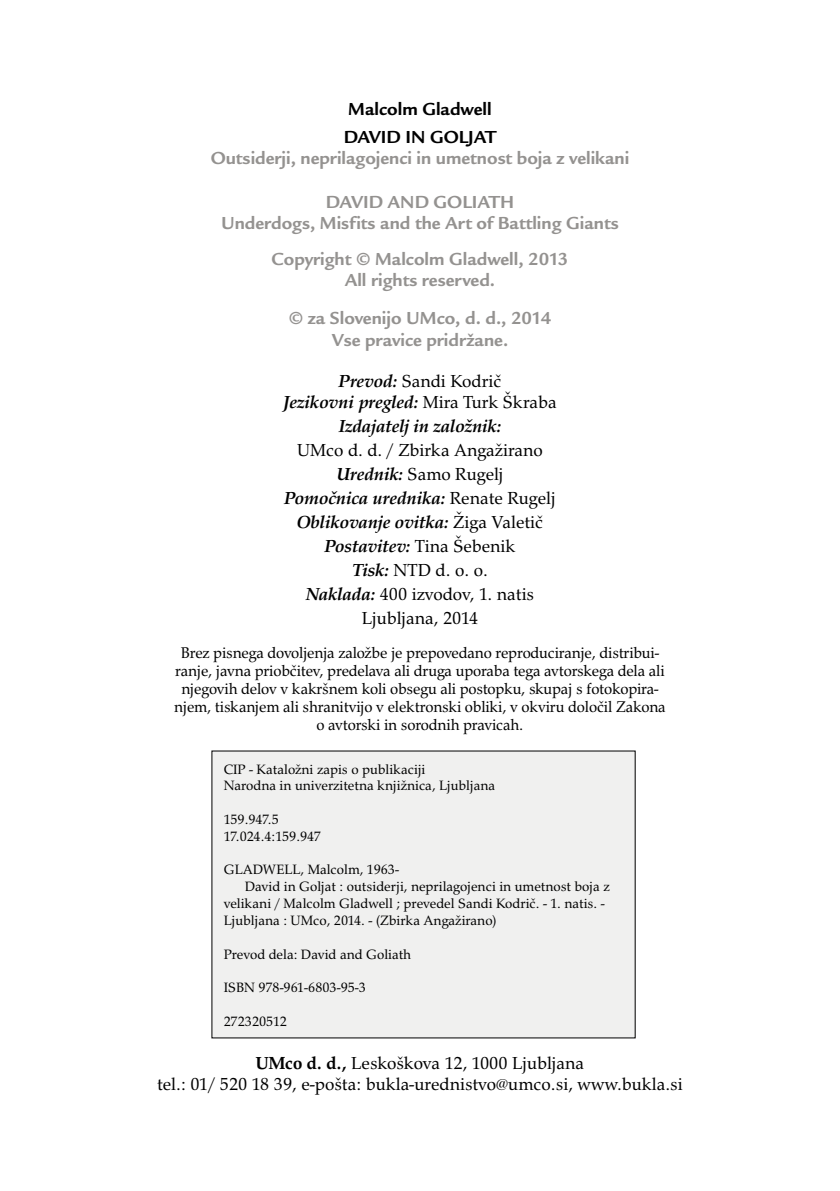
<style>
.page{position:relative;width:840px;height:1191px;background:#fff}
.page>*{position:absolute;margin:0;border:0;box-sizing:border-box;transform-origin:0 0}
.t1{font:18px/24px "URW Palladio TEE";color:#000;text-align:center}
.t2{font:700 18px/21.6px "Legacy San Itc TEE";color:#949290;text-align:center}
.t3{font:700 18px/27.2px "Legacy San Itc TEE";color:#000}
.t4{font:italic 700 18px "URW Palladio TEE";color:#000}
.t5{font:16px/18px "URW Palladio TEE";letter-spacing:-.01em;color:#000;text-align:center}
.t6{font:14px/16.8px "URW Palladio TEE";color:#000}
.t7{font:14px/16.8px "URW Palladio TEE";letter-spacing:-.02em;color:#000}
.s1{font-weight:700;font-style:italic}
.s2{font-weight:700}
</style>
<div class="page">
<div style="left:212px;top:751px;width:422px;height:287px;background:#f0f0ef"></div>
<p class="t3" style="left:343px;top:96px;width:154px">Malcolm Gladwell<br>DAVID IN GOLJAT</p>
<p class="t2" style="left:210px;top:148px;width:420px">Outsiderji, neprilagojenci in umetnost boja z velikani</p>
<p class="t2" style="left:221px;top:191px;width:399px">DAVID AND GOLIATH<br>Underdogs, Misfits and the Art of Battling Giants</p>
<p class="t2" style="left:271px;top:248px;width:298px">Copyright © Malcolm Gladwell, 2013<br>All rights reserved.</p>
<p class="t2" style="left:288px;top:307px;width:264px">© za Slovenijo UMco, d. d., 2014<br>Vse pravice pridržane.</p>
<p class="t1" style="left:283px;top:370px;width:274px;line-height:21.6px"><span class="s1">Prevod:</span> Sandi Kodrič<br><span class="s1">Jezikovni pregled:</span> Mira Turk Škraba</p>
<p class="t4" style="left:338px;top:415px;width:164px">Izdajatelj in založnik:</p>
<p class="t1" style="left:284px;top:438px;width:273px">UMco d. d. / Zbirka Angažirano<br><span class="s1">Urednik:</span> Samo Rugelj<br><span class="s1">Pomočnica urednika:</span> Renate Rugelj<br><span class="s1">Oblikovanje ovitka:</span> Žiga Valetič<br><span class="s1">Postavitev:</span> Tina Šebenik<br><span class="s1">Tisk:</span> NTD d. o. o.<br><span class="s1">Naklada:</span> 400 izvodov, 1. natis<br>Ljubljana, 2014</p>
<p class="t5" style="left:174px;top:644px;width:493px">Brez pisnega dovoljenja založbe je prepovedano reproduciranje, distribui&shy;ranje, javna priobčitev, predelava ali druga uporaba tega avtorskega dela ali njegovih delov v kakršnem koli obsegu ali postopku, skupaj s fotokopira&shy;njem, tiskanjem ali shranitvijo v elektronski obliki, v okviru določil Zakona o avtorski in sorodnih pravicah.</p>
<p class="t6" style="left:224px;top:760px;width:273px">CIP - Kataložni zapis o publikaciji<br>Narodna in univerzitetna knjižnica, Ljubljana</p>
<p class="t7" style="left:224px;top:811px;width:99px">159.947.5<br>17.024.4:159.947</p>
<p class="t6" style="left:224px;top:861px;width:177px">GLADWELL, Malcolm, 1963-</p>
<p class="t6" style="left:245px;top:878px;width:366px">David in Goljat : outsiderji, neprilagojenci in umetnost boja z</p>
<p class="t6" style="left:224px;top:895px;width:382px">velikani / Malcolm Gladwell ; prevedel Sandi Kodrič. - 1. natis. -</p>
<p class="t6" style="left:224px;top:912px;width:274px">Ljubljana : UMco, 2014. - (Zbirka Angažirano)</p>
<p class="t6" style="left:224px;top:945px;width:189px">Prevod dela: David and Goliath</p>
<p class="t6" style="left:224px;top:979px;width:144px">ISBN 978-961-6803-95-3</p>
<p class="t6" style="left:224px;top:1012px;width:65px">272320512</p>
<p class="t1" style="left:157px;top:1052px;width:527px;line-height:21.6px"><span class="s2">UMco d. d.,</span> Leskoškova 12, 1000 Ljubljana<br>tel.: 01/ 520 18 39, e-pošta: bukla-urednistvo@umco.si, www.bukla.si</p>
</div>
